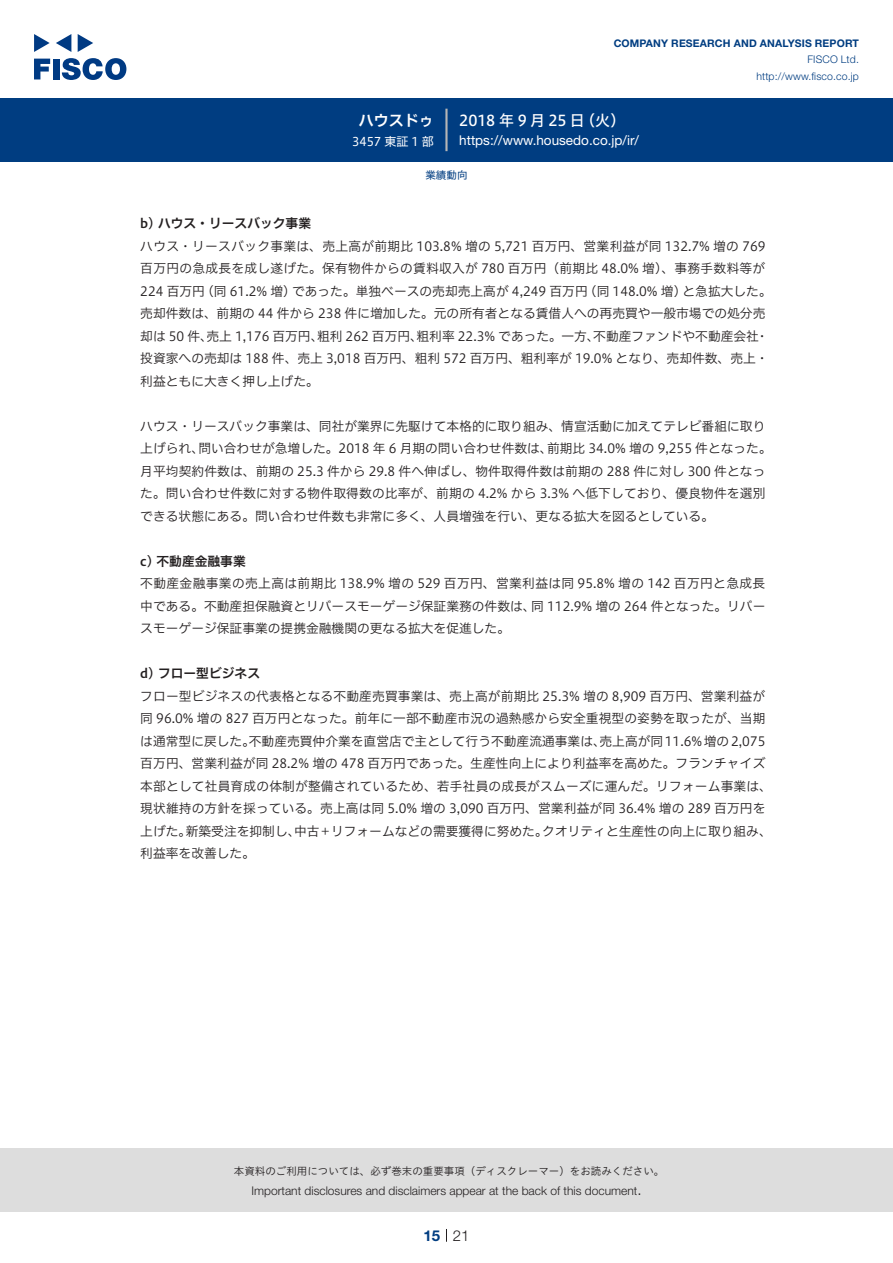
<style>
.page{position:relative;width:893px;height:1263px;background:#fff}
.page>*{position:absolute;margin:0;border:0;box-sizing:border-box;transform-origin:0 0}
.t1{font:15px "Hiragino UD Sans F Std N W5";letter-spacing:.21em;color:#fff}
.t2{font:15px "Hiragino UD Sans F Std N W6";color:#fff}
.t3{font:300 15px "Helvetica Neue LT Std";color:#231f20}
.t4{font:700 15px "Helvetica Neue LT Std";color:#003d81}
.t5{font:13.5px "Helvetica Neue LT Std";color:#fff}
.本文3mm{font:12.75px/22.5px "Hiragino UD Sans F Std N W3";color:#231f20}
.本文3mm-2{font:12.75px/22.5px "Hiragino UD Sans F Std N W3";letter-spacing:.03em;color:#231f20;text-align:right}
.本文3mm-3{font:12.75px "Hiragino UD Sans F Std N W3";letter-spacing:.025em;color:#231f20}
.本文3mm-4{font:12.75px "Hiragino UD Sans F Std N W3";letter-spacing:.02em;color:#231f20}
.小タイトル3mm{font:12.75px "Hiragino UD Sans F Std N W6";color:#231f20}
.t6{font:300 12px "Helvetica Neue LT Std";color:#231f20}
.t7{font:12px "Hiragino UD Sans F Std N W4";color:#fff}
.t8{font:10.5px "Hiragino UD Sans Std W3";color:#231f20}
.t9{font:700 10.5px "Helvetica Neue LT Std";letter-spacing:.015em;color:#003d81}
.t10{font:300 10.5px/16.5px "Helvetica Neue LT Std";letter-spacing:.015em;color:#003d81;text-align:right}
.ヘッダー{font:10.5px "Hiragino UD Sans F Std N W4";color:#003d81}
</style>
<div class="page">
<div style="left:0;top:1148px;width:893px;height:64px;background:#ddd"></div>
<svg style="left:34px;top:59px;width:16px;height:20px"></svg>
<div style="left:53px;top:59px;width:6px;height:20px;background:#003a83"></div>
<svg style="left:62px;top:58px;width:64px;height:22px"></svg>
<svg style="left:34px;top:34px;width:16px;height:18px"></svg>
<svg style="left:78px;top:34px;width:15px;height:18px"></svg>
<svg style="left:56px;top:34px;width:15px;height:18px"></svg>
<div style="left:0;top:98px;width:893px;height:64px;background:#003d81"></div>
<hr style="left:445px;top:109px;width:3px;height:42px;background:#b5b5b6">
<svg style="left:446px;top:1229px;width:1px;height:13px"></svg>
<p class="t2" style="left:359px;top:109px;width:77px">ハウスドゥ</p>
<p class="t7" style="left:352px;top:132px;width:83px">3457 東証 1 部</p>
<p class="t9" style="left:614px;top:37px;width:247px">COMPANY RESEARCH AND ANALYSIS REPORT</p>
<p class="t10" style="left:756px;top:51px;width:104px">FISCO Ltd. http://www.fisco.co j p.</p>
<p class="t1" style="left:580px;top:109px;width:47px">（火(</p>
<p class="t1" style="left:459px;top:109px;width:127px">2018年9月25日</p>
<p class="t5" style="left:459px;top:132px;width:181px">https://www.housedo. c o j p. /i r/</p>
<p class="ヘッダー" style="left:425px;top:167px;width:43px">業績動向</p>
<p class="小タイトル3mm" style="left:140px;top:214px;width:172px">b) ハウス・リースバック事業</p>
<p class="本文3mm-3" style="left:140px;top:236px;width:627px">ハウス・リースバック事業は、売上高が前期比 103.8% 増の 5,721 百万円、営業利益が同 132.7% 増の 769</p>
<p class="本文3mm-4" style="left:140px;top:259px;width:626px">百万円の急成長を成し遂げた。保有物件からの賃料収入が 780 百万円（前期比 48.0% 増）、事務手数料等が</p>
<p class="本文3mm" style="left:682px;top:279px;width:91px">と急拡大した。</p>
<p class="本文3mm" style="left:292px;top:279px;width:297px">であった。単独ベースの売却売上高が 4,249 百万円</p>
<p class="本文3mm" style="left:201px;top:279px;width:96px">（同 61.2% 増）</p>
<p class="本文3mm" style="left:584px;top:279px;width:104px">（同 148.0% 増）</p>
<p class="本文3mm" style="left:140px;top:279px;width:66px">224 百万円</p>
<p class="本文3mm" style="left:140px;top:301px;width:627px">売却件数は、前期の 44 件から 238 件に増加した。元の所有者となる賃借人への再売買や一般市場での処分売</p>
<p class="本文3mm" style="left:756px;top:324px;width:14px">・</p>
<p class="本文3mm" style="left:140px;top:324px;width:630px">却は 50 件、<br>投資家への売却は 188 件、売上 3,018 百万円、粗利 572 百万円、粗利率が 19.0% となり、売却件数、売上・利益ともに大きく押し上げた。</p>
<p class="本文3mm" style="left:547px;top:414px;width:226px;text-indent:-407px">ハウス・リースバック事業は、同社が業界に先駆けて本格的に取り組み、情宣活動に加えてテレビ番組に取り前期比 34.0% 増の 9,255 件となった。</p>
<p class="本文3mm" style="left:417px;top:324px;width:185px">粗利率 22.3% であった。一方、</p>
<p class="本文3mm" style="left:593px;top:324px;width:167px">不動産ファンドや不動産会社</p>
<p class="本文3mm" style="left:207px;top:324px;width:118px">売上 1,176 百万円、</p>
<p class="本文3mm" style="left:317px;top:324px;width:107px">粗利 262 百万円、</p>
<p class="本文3mm" style="left:140px;top:436px;width:627px">上げられ、<br>月平均契約件数は、前期の 25.3 件から 29.8 件へ伸ばし、物件取得件数は前期の 288 件に対し 300 件となった。問い合わせ件数に対する物件取得数の比率が、前期の 4.2% から 3.3% へ低下しており、優良物件を選別できる状態にある。問い合わせ件数も非常に多く、人員増強を行い、更なる拡大を図るとしている。</p>
<p class="小タイトル3mm" style="left:140px;top:551px;width:107px">c) 不動産金融事業</p>
<p class="本文3mm-2" style="left:140px;top:571px;width:627px">不動産金融事業の売上高は前期比 138.9% 増の 529 百万円、営業利益は同 95.8% 増の 142 百万円と急成長同 112.9% 増の 264 件となった。リバー</p>
<p class="本文3mm" style="left:198px;top:436px;width:356px">問い合わせが急増した。2018 年 6 月期の問い合わせ件数は、</p>
<p class="本文3mm" style="left:140px;top:594px;width:397px">中である。不動産担保融資とリバースモーゲージ保証業務の件数は、スモーゲージ保証事業の提携金融機関の更なる拡大を促進した。</p>
<p class="小タイトル3mm" style="left:140px;top:664px;width:121px">d) フロー型ビジネス</p>
<p class="本文3mm" style="left:140px;top:684px;width:627px;text-align:right">フロー型ビジネスの代表格となる不動産売買事業は、売上高が前期比 25.3% 増の 8,909 百万円、営業利益が同 96.0% 増の 827 百万円となった。前年に一部不動産市況の過熱感から安全重視型の姿勢を取ったが、当期売上高が同11.6%増の2,075</p>
<p class="本文3mm" style="left:249px;top:729px;width:358px">不動産売買仲介業を直営店で主として行う不動産流通事業は、</p>
<p class="本文3mm" style="left:140px;top:729px;width:116px">は通常型に戻した。</p>
<p class="本文3mm" style="left:140px;top:751px;width:627px">百万円、営業利益が同 28.2% 増の 478 百万円であった。生産性向上により利益率を高めた。フランチャイズ</p>
<p class="本文3mm" style="left:140px;top:774px;width:633px">本部として社員育成の体制が整備されているため、若手社員の成長がスムーズに運んだ。リフォーム事業は、</p>
<p class="本文3mm" style="left:140px;top:796px;width:627px">現状維持の方針を採っている。売上高は同 5.0% 増の 3,090 百万円、営業利益が同 36.4% 増の 289 百万円を</p>
<p class="本文3mm" style="left:542px;top:819px;width:231px">クオリティと生産性の向上に取り組み、</p>
<p class="本文3mm" style="left:140px;top:819px;width:116px">上げた。<br>利益率を改善した。</p>
<p class="本文3mm" style="left:294px;top:819px;width:255px">中古+ リフォームなどの需要獲得に努めた。</p>
<p class="本文3mm" style="left:186px;top:819px;width:116px">新築受注を抑制し、</p>
<p class="t8" style="left:234px;top:1163px;width:432px">本資料のご利用については、必ず巻末の重要事項（ディスクレーマー）をお読みください。</p>
<p class="t3" style="left:637px;top:1180px;width:6px">.</p>
<p class="t6" style="left:251px;top:1183px;width:387px">Important disclosures and disclaimers appear at the back of this document</p>
<p class="t4" style="left:423px;top:1226px;width:18px">15</p>
<p class="t3" style="left:453px;top:1226px;width:18px">21</p>
</div>
